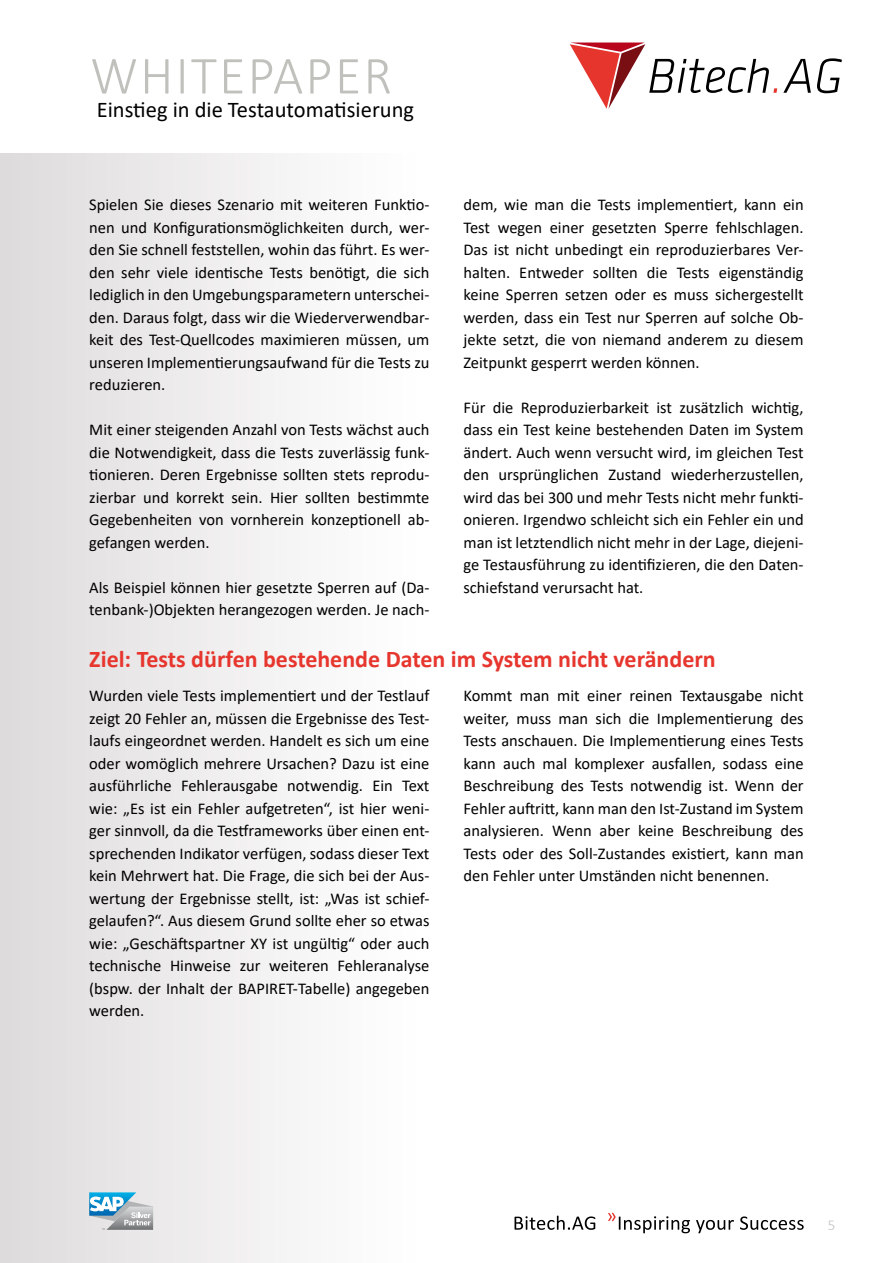
<style>
.page{position:relative;width:893px;height:1263px;background:#fff}
.page>*{position:absolute;margin:0;border:0;box-sizing:border-box;transform-origin:0 0}
.t1{font:300 54px "Calibri";letter-spacing:.04em;color:#c0c1bc}
.t2{font:700 24px "Calibri";color:#e6362e}
.t3{font:22.5px "Calibri";color:#000}
.t4{font:16.5px/22.5px "Calibri";color:#000;text-align:justify}
.t5{font:300 15px "Calibri";color:#c0c1bc}
</style>
<div class="page">
<div style="left:0;top:153px;width:425px;height:1110px;background:linear-gradient(to right,#dedbdc,#fff)"></div>
<svg style="left:817px;top:58px;width:25px;height:35px"></svg>
<svg style="left:783px;top:59px;width:28px;height:34px"></svg>
<svg style="left:570px;top:43px;width:207px;height:66px"></svg>
<svg style="left:608px;top:1213px;width:196px;height:20px"></svg>
<svg style="left:514px;top:1216px;width:81px;height:14px"></svg>
<svg style="left:89px;top:1192px;width:64px;height:38px;background:#a2bfcd"></svg>
<h1 class="t1" style="left:90px;top:42px;width:303px">WHITEPAPER</h1>
<h3 class="t3" style="left:97px;top:94px;width:319px">Einstieg in die Testautomatisierung</h3>
<p class="t4" style="left:89px;top:193px;width:342px">Spielen Sie dieses Szenario mit weiteren Funktio&shy;nen und Konfigurationsmöglichkeiten durch, wer&shy;den Sie schnell feststellen, wohin das führt. Es wer&shy;den sehr viele identische Tests benötigt, die sich lediglich in den Umgebungsparametern unterschei&shy;den. Daraus folgt, dass wir die Wiederverwendbar&shy;keit des Test-Quellcodes maximieren müssen, um unseren Implementierungsaufwand für die Tests zu reduzieren.</p>
<p class="t4" style="left:89px;top:418px;width:342px">Mit einer steigenden Anzahl von Tests wächst auch die Notwendigkeit, dass die Tests zuverlässig funk&shy;tionieren. Deren Ergebnisse sollten stets reprodu&shy;zierbar und korrekt sein. Hier sollten bestimmte Gegebenheiten von vornherein konzeptionell ab&shy;gefangen werden.</p>
<p class="t4" style="left:89px;top:575px;width:342px">Als Beispiel können hier gesetzte Sperren auf (Da&shy;tenbank-)Objekten herangezogen werden. Je nach-</p>
<p class="t4" style="left:463px;top:193px;width:342px">dem, wie man die Tests implementiert, kann ein Test wegen einer gesetzten Sperre fehlschlagen.<br>Das ist nicht unbedingt ein reproduzierbares Ver&shy;halten. Entweder sollten die Tests eigenständig keine Sperren setzen oder es muss sichergestellt werden, dass ein Test nur Sperren auf solche Ob&shy;jekte setzt, die von niemand anderem zu diesem Zeitpunkt gesperrt werden können.</p>
<p class="t4" style="left:463px;top:396px;width:342px">Für die Reproduzierbarkeit ist zusätzlich wichtig, dass ein Test keine bestehenden Daten im System ändert. Auch wenn versucht wird, im gleichen Test den ursprünglichen Zustand wiederherzustellen, wird das bei 300 und mehr Tests nicht mehr funkti&shy;onieren. Irgendwo schleicht sich ein Fehler ein und man ist letztendlich nicht mehr in der Lage, diejeni&shy;ge Testausführung zu identifizieren, die den Daten&shy;schiefstand verursacht hat.</p>
<h2 class="t2" style="left:89px;top:642px;width:628px">Ziel: Tests dürfen bestehende Daten im System nicht verändern</h2>
<p class="t4" style="left:89px;top:684px;width:342px">Wurden viele Tests implementiert und der Testlauf zeigt 20 Fehler an, müssen die Ergebnisse des Test&shy;laufs eingeordnet werden. Handelt es sich um eine oder womöglich mehrere Ursachen? Dazu ist eine ausführliche Fehlerausgabe notwendig. Ein Text wie: „Es ist ein Fehler aufgetreten“, ist hier weni&shy;ger sinnvoll, da die Testframeworks über einen ent&shy;sprechenden Indikator verfügen, sodass dieser Text kein Mehrwert hat. Die Frage, die sich bei der Aus&shy;wertung der Ergebnisse stellt, ist: „Was ist schief&shy;gelaufen?“. Aus diesem Grund sollte eher so etwas wie: „Geschäftspartner XY ist ungültig“ oder auch technische Hinweise zur weiteren Fehleranalyse (bspw. der Inhalt der BAPIRET-Tabelle) angegeben werden.</p>
<p class="t4" style="left:463px;top:684px;width:342px">Kommt man mit einer reinen Textausgabe nicht weiter, muss man sich die Implementierung des Tests anschauen. Die Implementierung eines Tests kann auch mal komplexer ausfallen, sodass eine Beschreibung des Tests notwendig ist. Wenn der Fehler auftritt, kann man den Ist-Zustand im System analysieren. Wenn aber keine Beschreibung des Tests oder des Soll-Zustandes existiert, kann man den Fehler unter Umständen nicht benennen.</p>
<p class="t5" style="left:828px;top:1215px;width:9px">5</p>
</div>
